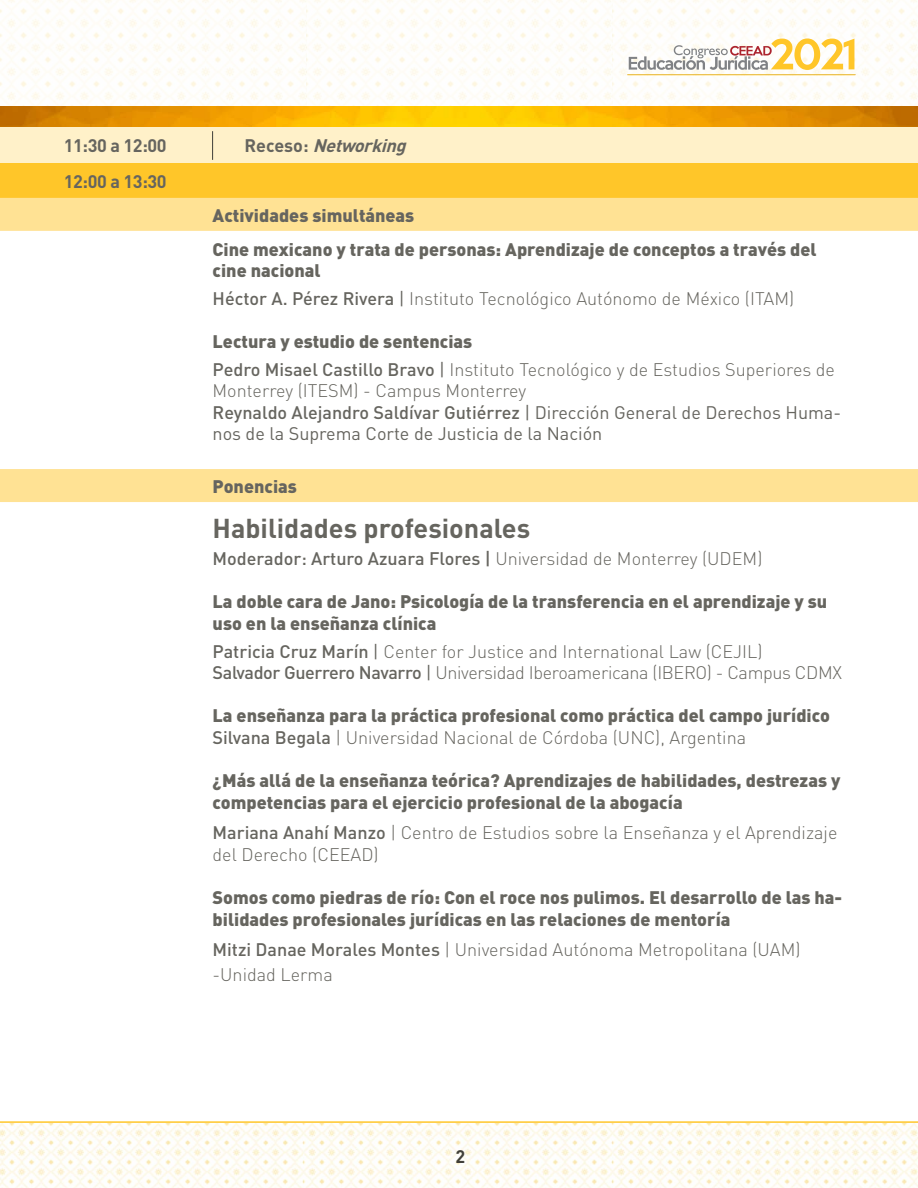
<style>
.page{position:relative;width:918px;height:1188px;background:#fff}
.page>*{position:absolute;margin:0;border:0;box-sizing:border-box;transform-origin:0 0}
.t1{font:700 27px "DIN Pro";color:#66655f}
.t2{font:900 18px/21.6px "DIN Pro";color:#66655f}
.t3{font:300 18px/27.6px "DIN Pro";color:#66655f}
.t4{font:18px/21.6px "DIN Pro";color:#66655f}
.t5{font:300 18px/21.6px "DIN Pro";letter-spacing:-.02em;color:#66655f}
.t6{font:500 18px "DIN Pro";color:#66655f}
.t7{font:700 18px "DIN Pro";letter-spacing:-.02em;color:#66655f}
.t8{font:italic 700 18px "DIN Pro";color:#66655f}
.t9{font:700 18px "DIN Pro";color:#403f38}
.s1{font-style:normal}
.s2{font-weight:900}
.s3{font-weight:500}
.s4{font-weight:400}
.s5{font-weight:300}
</style>
<div class="page">
<img style="left:0;top:1123px;width:918px;height:65px">
<hr style="left:0;top:1121px;width:918px;height:2px;background:#ffc629">
<img style="left:0;top:0;width:918px;height:128px">
<hr style="left:628px;top:75px;width:227px;height:1px;background:#ffc629">
<svg style="left:629px;top:38px;width:225px;height:32px"></svg>
<div style="left:0;top:163px;width:918px;height:35px;background:#ffc629"></div>
<div style="left:0;top:198px;width:918px;height:33px;background:#ffe294"></div>
<div style="left:0;top:469px;width:918px;height:33px;background:#ffe294"></div>
<div style="left:0;top:128px;width:213px;height:35px;background:#fff1c9"></div>
<div style="left:213px;top:128px;width:705px;height:35px;background:#fff1c9"></div>
<svg style="left:212px;top:131px;width:1px;height:29px"></svg>
<p class="t7" style="left:64px;top:134px;width:104px">11:30 a 12:00</p>
<p class="t8" style="left:244px;top:134px;width:169px"><span class="s1">R e c e s o :</span> Networking</p>
<p class="t7" style="left:64px;top:169px;width:104px">12:00 a 13:30</p>
<p class="t2" style="left:213px;top:198px;width:606px;line-height:33.6px">Actividades simultáneas<br>Cine mexicano y trata de personas: Aprendizaje de conceptos a través del</p>
<p class="t3" style="left:213px;top:256px;width:583px"><span class="s2">cine nacional<br></span><span class="s3">Héctor A. Pérez Rivera</span> <span class="s4">|</span> Instituto Tecnológico Autónomo de México (ITAM)</p>
<p class="t3" style="left:213px;top:327px;width:624px"><span class="s2">Lectura y estudio de sentencias<br></span><span class="s3">Pedro Misael Castillo Bravo</span> <span class="s4">|</span> Instituto Tecnológico y de Estudios Superiores de</p>
<p class="t4" style="left:213px;top:379px;width:630px"><span class="s5">Monterrey (ITESM) - Campus Monterrey<br></span><span class="s3">Reynaldo Alejandro Saldívar Gutiérrez</span> | Dirección General de Derechos Huma&shy;nos de la Suprema Corte de Justicia de la Nación</p>
<p class="t2" style="left:213px;top:475px;width:86px">Ponencias</p>
<h1 class="t1" style="left:213px;top:509px;width:319px">Habilidades profesionales</h1>
<p class="t6" style="left:213px;top:546px;width:551px">Moderador: Arturo Azuara Flores | <span class="s5">Universidad de Monterrey (UDEM)</span></p>
<p class="t2" style="left:213px;top:590px;width:616px">La doble cara de Jano: Psicología de la transferencia en el aprendizaje y su uso en la enseñanza clínica</p>
<p class="t5" style="left:213px;top:640px;width:631px"><span class="s3">Patricia Cruz Marín</span> <span class="s4">|</span> Center for Justice and International Law (CEJIL)<br><span class="s3">Salvador Guerrero Navarro</span> <span class="s4">|</span> Universidad Iberoamericana (IBERO) - Campus CDMX</p>
<p class="t2" style="left:213px;top:704px;width:619px">La enseñanza para la práctica profesional como práctica del campo jurídico<br><span class="s3">Silvana Begala</span> <span class="s5">| Universidad Nacional de Córdoba (UNC), Argentina</span></p>
<p class="t2" style="left:213px;top:769px;width:629px">¿Más allá de la enseñanza teórica? Aprendizajes de habilidades, destrezas y competencias para el ejercicio profesional de la abogacía</p>
<p class="t3" style="left:213px;top:821px;width:626px;line-height:21.6px"><span class="s3">Mariana Anahí Manzo</span> | Centro de Estudios sobre la Enseñanza y el Aprendizaje del Derecho (CEEAD)</p>
<p class="t2" style="left:213px;top:886px;width:631px">Somos como piedras de río: Con el roce nos pulimos. El desarrollo de las ha&shy;bilidades profesionales jurídicas en las relaciones de mentoría</p>
<p class="t3" style="left:213px;top:937px;width:590px;line-height:24.6px"><span class="s3">Mitzi Danae Morales Montes</span> | Universidad Autónoma Metropolitana (UAM) -Unidad Lerma</p>
<p class="t9" style="left:455px;top:1144px;width:11px">2</p>
</div>
